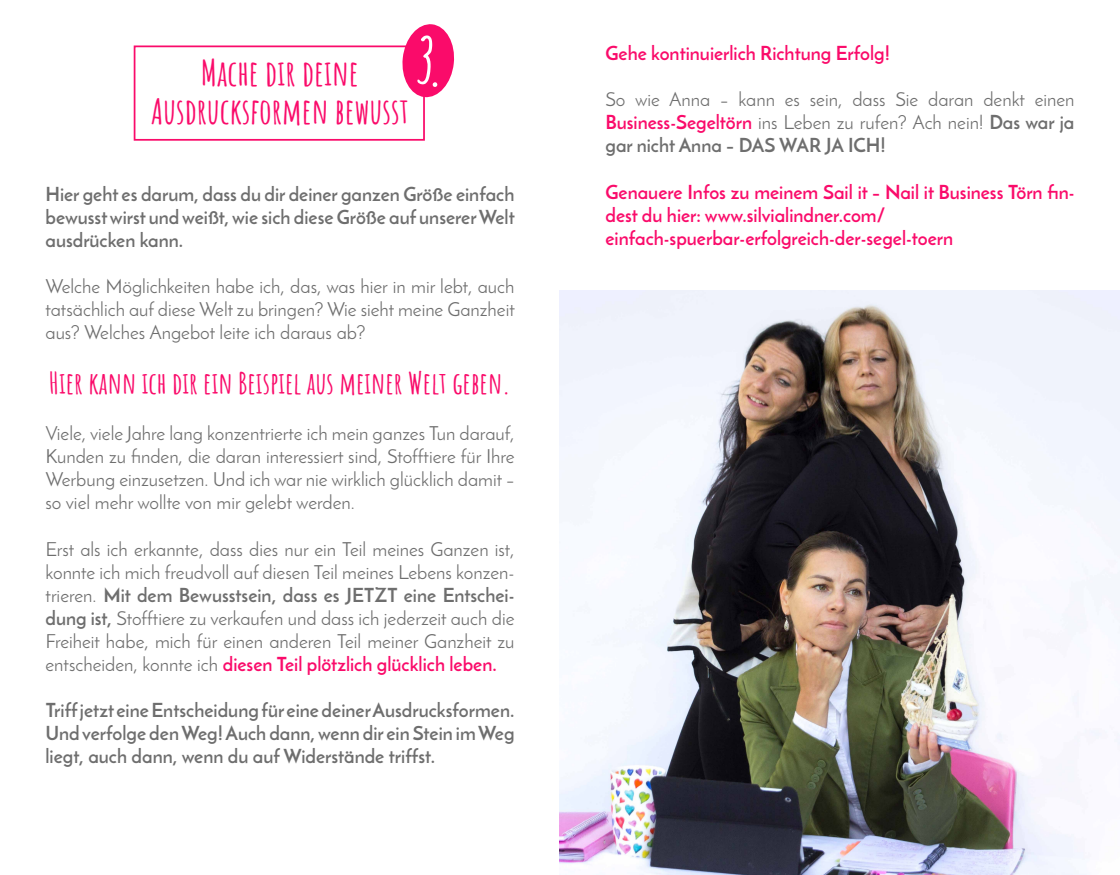
<style>
.page{position:relative;width:1120px;height:875px;background:#fff}
.page>*{position:absolute;margin:0;border:0;box-sizing:border-box;transform-origin:0 0}
.t1{font:700 35px/38.5px "Amatic SC";color:#fa0b6a;text-align:center}
.t2{font:700 29.75px "Amatic SC";color:#fa0b6a}
.t3{font:19.25px/23.1px "Josefin Sans";color:#6e6e6e;text-align:justify}
.t4{font:700 19.25px/23.1px "Josefin Sans";color:#6e6e6e;text-align:justify}
.t5{font:700 19.25px/23.1px "Josefin Sans";color:#fa0b6a}
.s1{font-weight:700}
.s2{font-weight:700;color:#fa0b6a}
</style>
<div class="page">
<div style="left:134px;top:46px;width:291px;height:95px;border:2px solid #fa0b6a"></div>
<img style="left:560px;top:290px;width:560px;height:585px">
<svg style="left:401px;top:24px;width:54px;height:75px"></svg>
<h1 class="t1" style="left:151px;top:51px;width:259px">Mache dir deine<br>Ausdrucksformen bewusst</h1>
<p class="t4" style="left:46px;top:182px;width:471px">Hier geht es darum, dass du dir deiner ganzen Größe einfach bewusst wirst und weißt, wie sich diese Größe auf unserer Welt ausdrücken kann.</p>
<p class="t3" style="left:46px;top:275px;width:471px">Welche Möglichkeiten habe ich, das, was hier in mir lebt, auch tatsächlich auf diese Welt zu bringen? Wie sieht meine Ganzheit aus? Welches Angebot leite ich daraus ab?</p>
<h2 class="t2" style="left:49px;top:360px;width:463px">Hier kann ich dir ein Beispiel aus meiner Welt geben.</h2>
<p class="t3" style="left:46px;top:422px;width:471px">Viele, viele Jahre lang konzentrierte ich mein ganzes Tun darauf, Kunden zu finden, die daran interessiert sind, Stofftiere für Ihre Werbung einzusetzen. Und ich war nie wirklich glücklich damit – so viel mehr wollte von mir gelebt werden.</p>
<p class="t3" style="left:46px;top:537px;width:471px">Erst als ich erkannte, dass dies nur ein Teil meines Ganzen ist, konnte ich mich freudvoll auf diesen Teil meines Lebens konzen&shy;trieren. <span class="s1">Mit dem Bewusstsein, dass es JETZT eine Entschei&shy;dung ist,</span> Stofftiere zu verkaufen und dass ich jederzeit auch die Freiheit habe, mich für einen anderen Teil meiner Ganzheit zu entscheiden, konnte ich <span class="s2">diesen Teil plötzlich glücklich leben.</span></p>
<p class="t4" style="left:46px;top:699px;width:471px">Triff jetzt eine Entscheidung für eine deiner Ausdrucksformen.<br>Und verfolge den Weg! Auch dann, wenn dir ein Stein im Weg liegt, auch dann, wenn du auf Widerstände triffst.</p>
<p class="t5" style="left:606px;top:41px;width:286px">Gehe kontinuierlich Richtung Erfolg!</p>
<p class="t3" style="left:606px;top:88px;width:471px">So wie Anna – kann es sein, dass Sie daran denkt einen <span class="s2">Business-Segeltörn</span> ins Leben zu rufen? Ach nein! <span class="s1">Das war ja gar nicht Anna – DAS WAR JA ICH!</span></p>
<p class="t5" style="left:606px;top:180px;width:471px">Genauere Infos zu meinem Sail it – Nail it Business Törn fin&shy;dest du hier: www.silvialindner.com/ einfach-spuerbar-erfolgreich-der-segel-toern</p>
</div>
